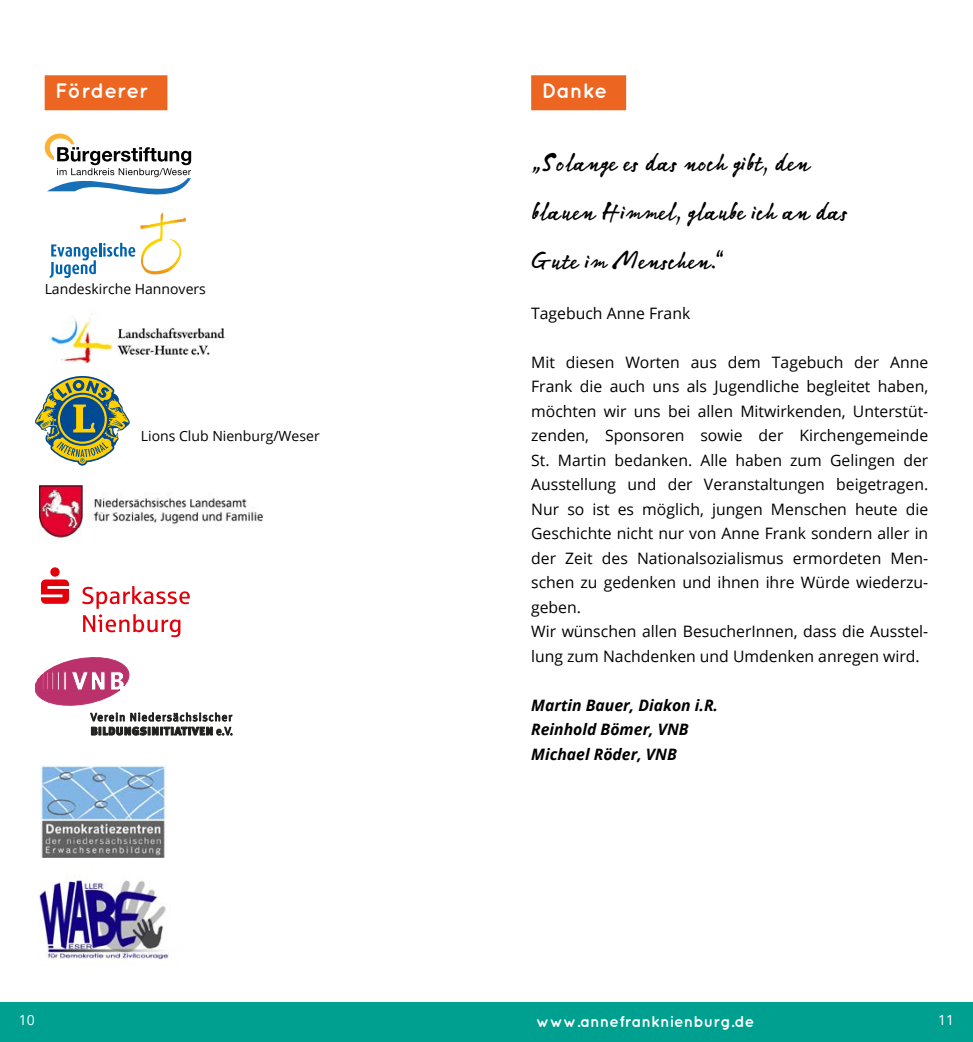
<style>
.page{position:relative;width:973px;height:1042px;background:#fff}
.page>*{position:absolute;margin:0;border:0;box-sizing:border-box;transform-origin:0 0}
.t1{font:24.5px/49px "Linotype Notec";letter-spacing:.02em;color:#000}
.t2{font:700 21px "Quicksand";color:#fff}
.t3{font:15.75px/24.5px "Open Sans";color:#000}
.t4{font:italic 700 15.75px/24.5px "Open Sans";color:#000}
.t5{font:700 15.75px "Quicksand";color:#fff}
.t6{font:14px "Open Sans";color:#000}
.t7{font:14px "Open Sans";color:#fff}
</style>
<div class="page">
<div style="left:0;top:1002px;width:972px;height:40px;background:#00a091"></div>
<div style="left:45px;top:75px;width:122px;height:35px;background:#ec6622"></div>
<div style="left:531px;top:75px;width:95px;height:35px;background:#ec6622"></div>
<svg style="left:91px;top:727px;width:141px;height:8px"></svg>
<svg style="left:35px;top:657px;width:197px;height:64px"></svg>
<svg style="left:82px;top:586px;width:108px;height:51px"></svg>
<svg style="left:41px;top:567px;width:28px;height:37px"></svg>
<svg style="left:45px;top:134px;width:146px;height:60px"></svg>
<svg style="left:148px;top:213px;width:14px;height:12px"></svg>
<svg style="left:50px;top:243px;width:85px;height:35px"></svg>
<img style="left:40px;top:486px;width:224px;height:52px">
<svg style="left:35px;top:376px;width:95px;height:90px"></svg>
<img style="left:49px;top:313px;width:177px;height:51px">
<img style="left:39px;top:877px;width:132px;height:83px">
<img style="left:41px;top:765px;width:126px;height:93px">
<h2 class="t2" style="left:55px;top:78px;width:95px">Förderer</h2>
<h2 class="t2" style="left:541px;top:78px;width:67px">Danke</h2>
<p class="t6" style="left:45px;top:279px;width:163px">Landeskirche Hannovers</p>
<p class="t6" style="left:141px;top:426px;width:180px">Lions Club Nienburg/Weser</p>
<h1 class="t1" style="left:531px;top:136px;width:317px">„Solange es das noch gibt, den blauen Himmel, glaube ich an das<br>Gute im Menschen.“</h1>
<p class="t3" style="left:531px;top:300px;width:161px">Tagebuch Anne Frank</p>
<p class="t3" style="left:531px;top:349px;width:398px">Mit diesen Worten aus dem Tagebuch der Anne Frank die auch uns als Jugendliche begleitet haben, möchten wir uns bei allen Mitwirkenden, Unterstüt&shy;zenden, Sponsoren sowie der Kirchengemeinde St. Martin bedanken. Alle haben zum Gelingen der Ausstellung und der Veranstaltungen beigetragen.<br>Nur so ist es möglich, jungen Menschen heute die Geschichte nicht nur von Anne Frank sondern aller in der Zeit des Nationalsozialismus ermordeten Men&shy;schen zu gedenken und ihnen ihre Würde wiederzu&shy;geben.<br>Wir wünschen allen BesucherInnen, dass die Ausstel&shy;lung zum Nachdenken und Umdenken anregen wird.</p>
<p class="t4" style="left:531px;top:692px;width:188px">Martin Bauer, Diakon i.R.<br>Reinhold Bömer, VNB<br>Michael Röder, VNB</p>
<p class="t7" style="left:19px;top:1010px;width:18px">10</p>
<p class="t5" style="left:536px;top:1012px;width:220px">www.annefranknienburg.de</p>
<p class="t7" style="left:938px;top:1010px;width:18px">11</p>
</div>
